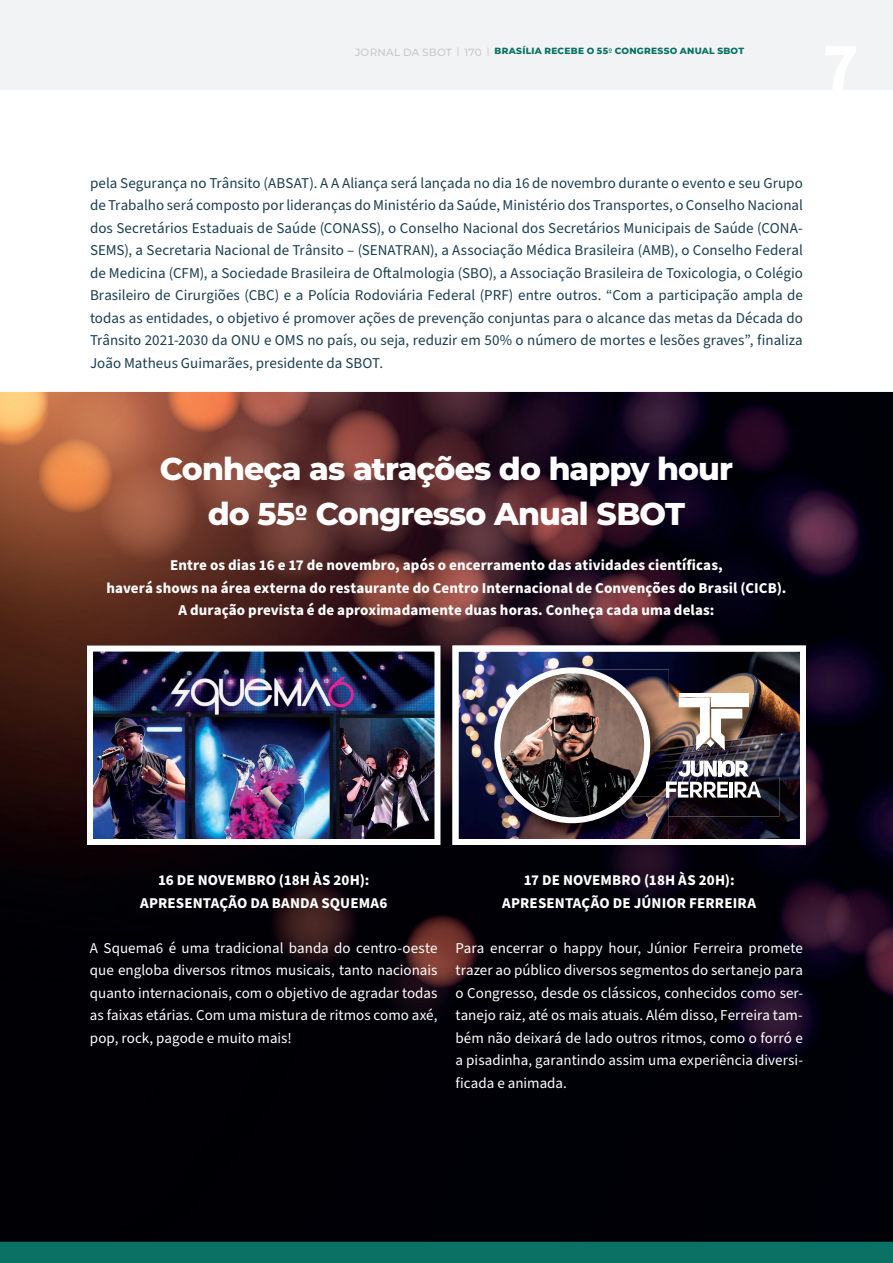
<style>
.page{position:relative;width:893px;height:1263px;background:#fff}
.page>*{position:absolute;margin:0;border:0;box-sizing:border-box;transform-origin:0 0}
.t1{font:800 31.5px/45px "Montserrat";letter-spacing:-.03em;color:#fff;text-align:center}
.t2{font:15px/22.5px "Source Sans Pro";color:#1c3e50;text-align:justify}
.t3{font:15px/22.5px "Source Sans Pro";color:#fff;text-align:justify}
.t4{font:700 15px/22.5px "Source Sans Pro";letter-spacing:.005em;color:#fff;text-align:center}
.t5{font:800 9px "Montserrat";letter-spacing:.03em;color:#0a7164}
.s1{font-weight:500;font-size:10.5px;color:#c7c8ca}
.s2{font-weight:500;color:#c7c8ca}
.s3{font-family:"Calibri";font-weight:400}
.s4{font-family:"Calibri";font-weight:700}
</style>
<div class="page">
<div style="left:0;top:0;width:893px;height:90px;background:#f2f3f4"></div>
<div style="left:0;top:1242px;width:893px;height:21px;background:#0a7164"></div>
<img style="left:0;top:392px;width:893px;height:850px">
<img style="left:94px;top:653px;width:339px;height:185px">
<div style="left:87px;top:646px;width:353px;height:199px;border:6px solid #fff"></div>
<img style="left:452px;top:646px;width:354px;height:199px">
<img style="left:669px;top:695px;width:110px;height:121px">
<svg style="left:669px;top:760px;width:92px;height:37px"></svg>
<svg style="left:717px;top:761px;width:4px;height:15px"></svg>
<svg style="left:679px;top:697px;width:63px;height:53px"></svg>
<div style="left:711px;top:697px;width:37px;height:10px;background:#fff"></div>
<hr style="left:679px;top:693px;width:69px;height:3px;background:#fff">
<svg style="left:706px;top:739px;width:8px;height:8px"></svg>
<img style="left:496px;top:669px;width:173px;height:173px">
<img style="left:666px;top:782px;width:3px;height:15px">
<img style="left:497px;top:671px;width:150px;height:149px">
<div style="left:494px;top:667px;width:156px;height:156px;border:6px solid #fff;border-radius:50%"></div>
<p class="t5" style="left:355px;top:44px;width:391px"><span class="s1">JORNAL DA SBOT</span> <span class="s2">|</span> <span class="s1">170</span> <span class="s2">|</span> BRASÍLIA RECEBE O 55<span class="s3">º</span> CONGRESSO ANUAL SBOT</p>
<p class="t2" style="left:90px;top:172px;width:714px">pela Segurança no Trânsito (ABSAT). A A Aliança será lançada no dia 16 de novembro durante o evento e seu Grupo de Trabalho será composto por lideranças do Ministério da Saúde, Ministério dos Transportes, o Conselho Nacional dos Secretários Estaduais de Saúde (CONASS), o Conselho Nacional dos Secretários Municipais de Saúde (CONA-SEMS), a Secretaria Nacional de Trânsito – (SENATRAN), a Associação Médica Brasileira (AMB), o Conselho Federal de Medicina (CFM), a Sociedade Brasileira de Oftalmologia (SBO), a Associação Brasileira de Toxicologia, o Colégio Brasileiro de Cirurgiões (CBC) e a Polícia Rodoviária Federal (PRF) entre outros. “Com a participação ampla de todas as entidades, o objetivo é promover ações de prevenção conjuntas para o alcance das metas da Década do Trânsito 2021-2030 da ONU e OMS no país, ou seja, reduzir em 50% o número de mortes e lesões graves”, finaliza João Matheus Guimarães, presidente da SBOT.</p>
<h1 class="t1" style="left:160px;top:445px;width:575px">Conheça as atrações do happy hour do 55<span class="s4">º</span> Congresso Anual SBOT</h1>
<p class="t4" style="left:107px;top:554px;width:681px">Entre os dias 16 e 17 de novembro, após o encerramento das atividades científicas,<br>haverá shows na área externa do restaurante do Centro Internacional de Convenções do Brasil (CICB).<br>A duração prevista é de aproximadamente duas horas. Conheça cada uma delas:</p>
<p class="t4" style="left:140px;top:869px;width:249px">16 DE NOVEMBRO (18H ÀS 20H):<br>APRESENTAÇÃO DA BANDA SQUEMA6</p>
<p class="t3" style="left:90px;top:937px;width:349px">A Squema6 é uma tradicional banda do centro-oeste que engloba diversos ritmos musicais, tanto nacionais quanto internacionais, com o objetivo de agradar todas as faixas etárias. Com uma mistura de ritmos como axé, pop, rock, pagode e muito mais!</p>
<p class="t4" style="left:502px;top:869px;width:255px">17 DE NOVEMBRO (18H ÀS 20H):<br>APRESENTAÇÃO DE JÚNIOR FERREIRA</p>
<p class="t3" style="left:455px;top:937px;width:349px">Para encerrar o happy hour, Júnior Ferreira promete trazer ao público diversos segmentos do sertanejo para o Congresso, desde os clássicos, conhecidos como ser&shy;tanejo raiz, até os mais atuais. Além disso, Ferreira tam&shy;bém não deixará de lado outros ritmos, como o forró e a pisadinha, garantindo assim uma experiência diversi&shy;ficada e animada.</p>
</div>
